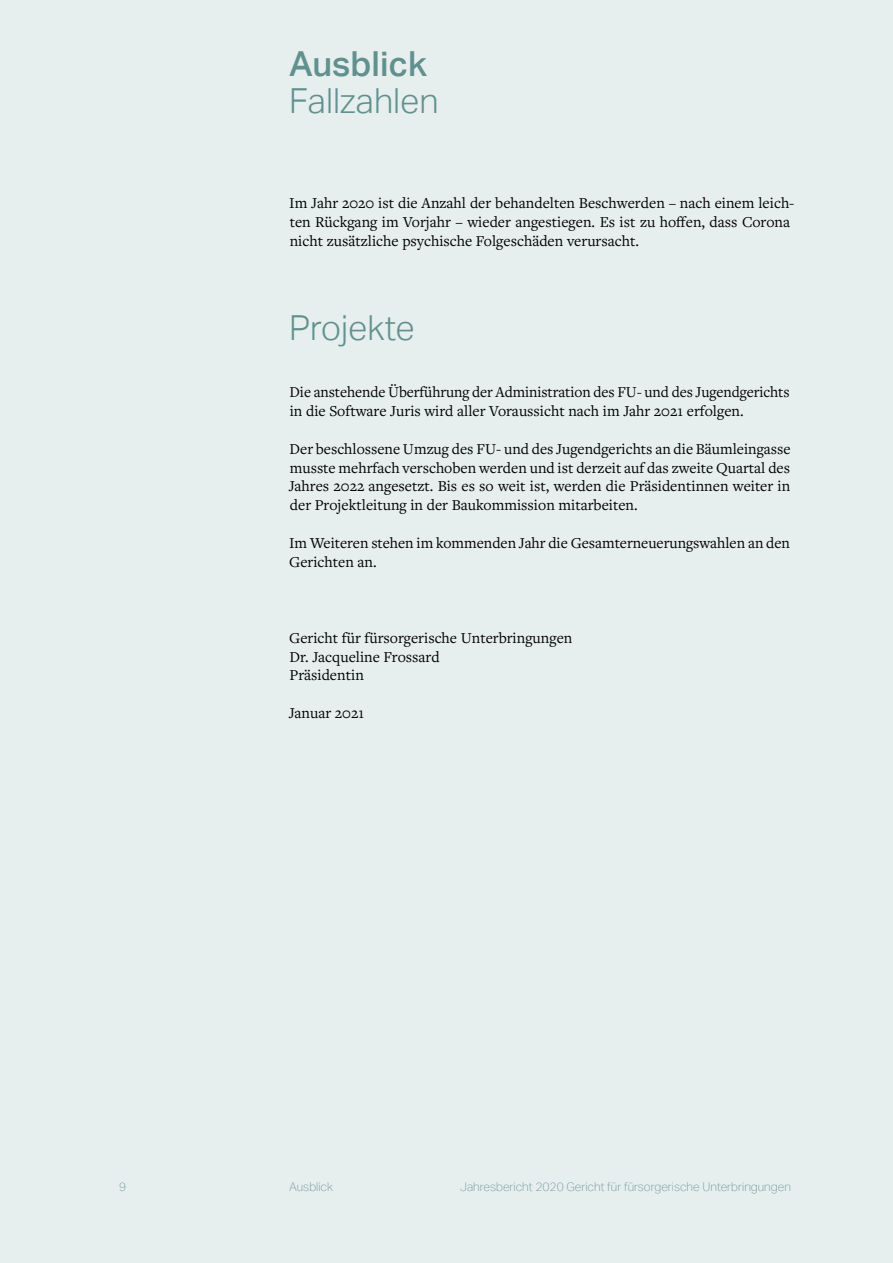
<style>
.page{position:relative;width:893px;height:1263px;background:#e6eeee}
.page>*{position:absolute;margin:0;border:0;box-sizing:border-box;transform-origin:0 0}
.t1{font:300 34.5px "Aktiv Grotesk";color:#61918f}
.t2{font:500 34.5px "Aktiv Grotesk";color:#61918f}
.t3{font:15.75px/18.9px "Freight Text Pro";color:#000}
.t4{font:100 12px "Aktiv Grotesk";color:#61918f}
</style>
<div class="page">
<h1 class="t2" style="left:289px;top:44px;width:139px">Ausblick</h1>
<h1 class="t1" style="left:289px;top:81px;width:151px">Fallzahlen</h1>
<p class="t3" style="left:289px;top:193px;width:507px">Im Jahr 2020 ist die Anzahl der behandelten Beschwerden – nach einem leich&shy;ten Rückgang im Vorjahr – wieder angestiegen. Es ist zu hoffen, dass Corona nicht zusätzliche psychische Folgeschäden verursacht.</p>
<h1 class="t1" style="left:289px;top:308px;width:127px">Projekte</h1>
<p class="t3" style="left:289px;top:382px;width:502px">Die anstehende Überführung der Administration des FU- und des Jugendgerichts in die Software Juris wird aller Voraussicht nach im Jahr 2021 erfolgen.</p>
<p class="t3" style="left:289px;top:439px;width:503px;text-align:justify">Der beschlossene Umzug des FU- und des Jugendgerichts an die Bäumleingasse musste mehrfach verschoben werden und ist derzeit auf das zweite Quartal des Jahres 2022 angesetzt. Bis es so weit ist, werden die Präsidentinnen weiter in der Projektleitung in der Baukommission mitarbeiten.</p>
<p class="t3" style="left:289px;top:533px;width:502px">Im Weiteren stehen im kommenden Jahr die Gesamterneuerungswahlen an den<br>Gerichten an.</p>
<p class="t3" style="left:289px;top:628px;width:285px">Gericht für fürsorgerische Unterbringungen<br>Dr. Jacqueline Frossard<br>Präsidentin</p>
<p class="t3" style="left:289px;top:703px;width:77px">Januar 2021</p>
<p class="t4" style="left:119px;top:1180px;width:9px">9</p>
<p class="t4" style="left:289px;top:1180px;width:45px">Ausblick</p>
<p class="t4" style="left:460px;top:1180px;width:332px">Jahresbericht 2020 Gericht für fürsorgerische Unterbringungen</p>
</div>
